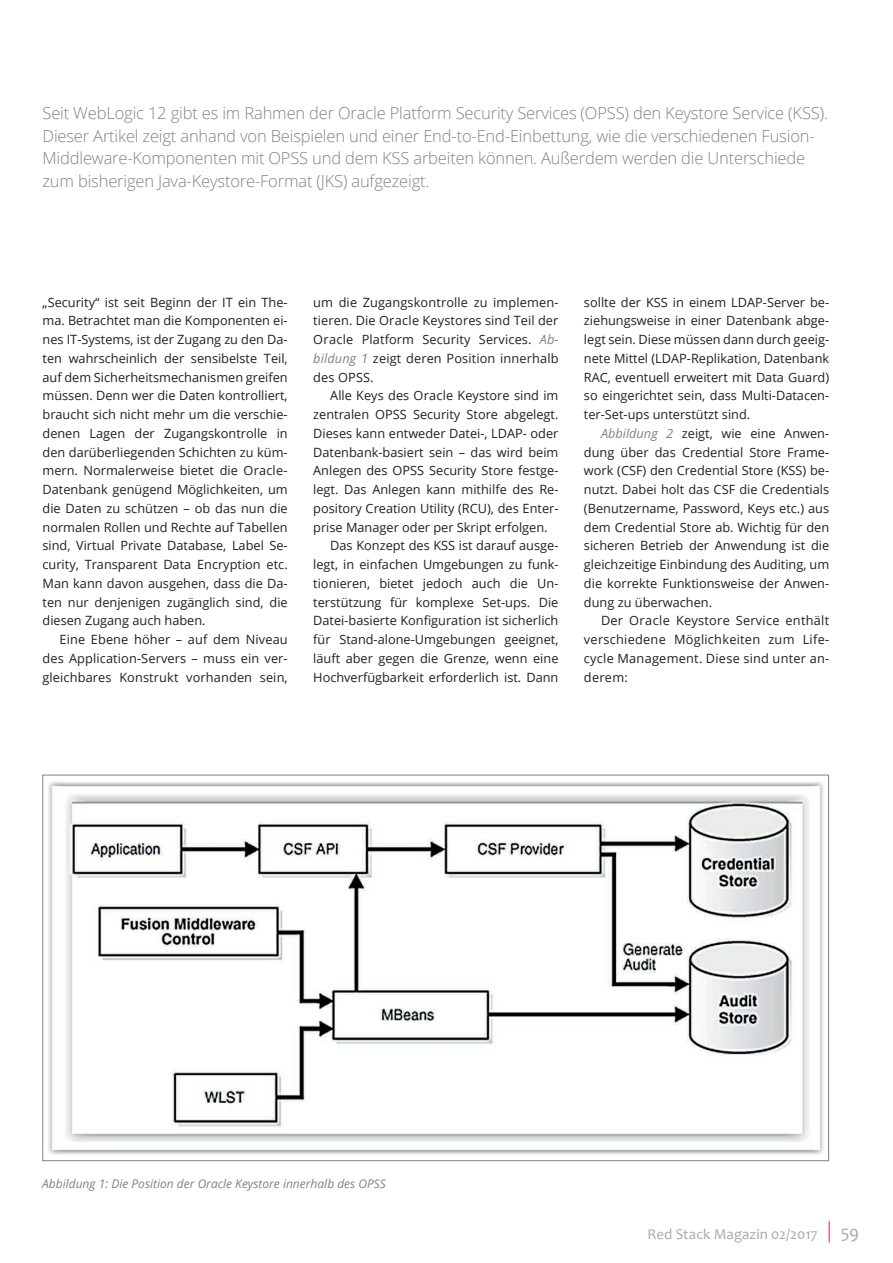
<style>
.page{position:relative;width:893px;height:1263px;background:#fff}
.page>*{position:absolute;margin:0;border:0;box-sizing:border-box;transform-origin:0 0}
.t1{font:18px "Candara";color:#a8a9ad}
.Einleitung{font:300 16.5px/22.5px "Open Sans";letter-spacing:-.01em;color:#808285}
.t2{font:15px "Candara";letter-spacing:.005em;color:#a8a9ad}
.Fließtext_Einzug{font:12.75px/18.8px "Open Sans";color:#231f20;text-align:justify}
.Fließtext_ohne_Einzu{font:12.75px/18.8px "Open Sans";color:#231f20;text-align:justify}
.Bildunterschrift{font:italic 12px "Open Sans";color:#808285}
.s1{font-style:italic;color:#808285}
</style>
<div class="page">
<svg style="left:829px;top:1221px;width:1px;height:21px"></svg>
<img style="left:48px;top:781px;width:776px;height:374px">
<p class="Einleitung" style="left:43px;top:101px;width:787px">Seit WebLogic 12 gibt es im Rahmen der Oracle Platform Security Services (OPSS) den Keystore Service (KSS).<br>Dieser Artikel zeigt anhand von Beispielen und einer End-to-End-Einbettung, wie die verschiedenen Fusion-Middleware-Komponenten mit OPSS und dem KSS arbeiten können. Außerdem werden die Unterschiede zum bisherigen Java-Keystore-Format (JKS) aufgezeigt.</p>
<p class="Fließtext_ohne_Einzu" style="left:43px;top:292px;width:247px">„Security“ ist seit Beginn der IT ein The&shy;ma. Betrachtet man die Komponenten ei&shy;nes IT-Systems, ist der Zugang zu den Da&shy;ten wahrscheinlich der sensibelste Teil, auf dem Sicherheitsmechanismen greifen müssen. Denn wer die Daten kontrolliert, braucht sich nicht mehr um die verschie&shy;denen Lagen der Zugangskontrolle in den darüberliegenden Schichten zu küm&shy;mern. Normalerweise bietet die Oracle-Datenbank genügend Möglichkeiten, um die Daten zu schützen – ob das nun die normalen Rollen und Rechte auf Tabellen sind, Virtual Private Database, Label Se&shy;curity, Transparent Data Encryption etc.<br>Man kann davon ausgehen, dass die Da&shy;ten nur denjenigen zugänglich sind, die diesen Zugang auch haben.</p>
<p class="Fließtext_Einzug" style="left:43px;top:630px;width:247px;text-indent:17px">Eine Ebene höher – auf dem Niveau des Application-Servers – muss ein ver&shy;gleichbares Konstrukt vorhanden sein,</p>
<p class="Fließtext_Einzug" style="left:313px;top:292px;width:247px">um die Zugangskontrolle zu implemen&shy;tieren. Die Oracle Keystores sind Teil der Oracle Platform Security Services. <span class="s1">Ab&shy;bildung 1</span> zeigt deren Position innerhalb des OPSS.</p>
<p class="Fließtext_Einzug" style="left:313px;top:386px;width:247px;text-indent:17px">Alle Keys des Oracle Keystore sind im zentralen OPSS Security Store abgelegt.<br>Dieses kann entweder Datei-, LDAP- oder Datenbank-basiert sein – das wird beim Anlegen des OPSS Security Store festge&shy;legt. Das Anlegen kann mithilfe des Re&shy;pository Creation Utility (RCU), des Enter&shy;prise Manager oder per Skript erfolgen.</p>
<p class="Fließtext_Einzug" style="left:313px;top:536px;width:247px;text-indent:17px">Das Konzept des KSS ist darauf ausge&shy;legt, in einfachen Umgebungen zu funk&shy;tionieren, bietet jedoch auch die Un&shy;terstützung für komplexe Set-ups. Die Datei-basierte Konfiguration ist sicherlich für Stand-alone-Umgebungen geeignet, läuft aber gegen die Grenze, wenn eine Hochverfügbarkeit erforderlich ist. Dann</p>
<p class="Fließtext_Einzug" style="left:584px;top:292px;width:247px">sollte der KSS in einem LDAP-Server be&shy;ziehungsweise in einer Datenbank abge&shy;legt sein. Diese müssen dann durch geeig&shy;nete Mittel (LDAP-Replikation, Datenbank RAC, eventuell erweitert mit Data Guard) so eingerichtet sein, dass Multi-Datacen&shy;ter-Set-ups unterstützt sind.</p>
<p class="Fließtext_Einzug" style="left:584px;top:423px;width:247px;text-indent:17px"><span class="s1">Abbildung 2</span> zeigt, wie eine Anwen&shy;dung über das Credential Store Frame&shy;work (CSF) den Credential Store (KSS) be&shy;nutzt. Dabei holt das CSF die Credentials (Benutzername, Password, Keys etc.) aus dem Credential Store ab. Wichtig für den sicheren Betrieb der Anwendung ist die gleichzeitige Einbindung des Auditing, um die korrekte Funktionsweise der Anwen&shy;dung zu überwachen.</p>
<p class="Fließtext_Einzug" style="left:584px;top:611px;width:247px;text-indent:17px">Der Oracle Keystore Service enthält verschiedene Möglichkeiten zum Life&shy;cycle Management. Diese sind unter an&shy;derem:</p>
<p class="Bildunterschrift" style="left:42px;top:1175px;width:345px">Abbildung 1: Die Position der Oracle Keystore innerhalb des OPSS</p>
<p class="t2" style="left:647px;top:1224px;width:172px">Red Stack Magazin 02/2017</p>
<h1 class="t1" style="left:841px;top:1221px;width:20px">59</h1>
</div>
